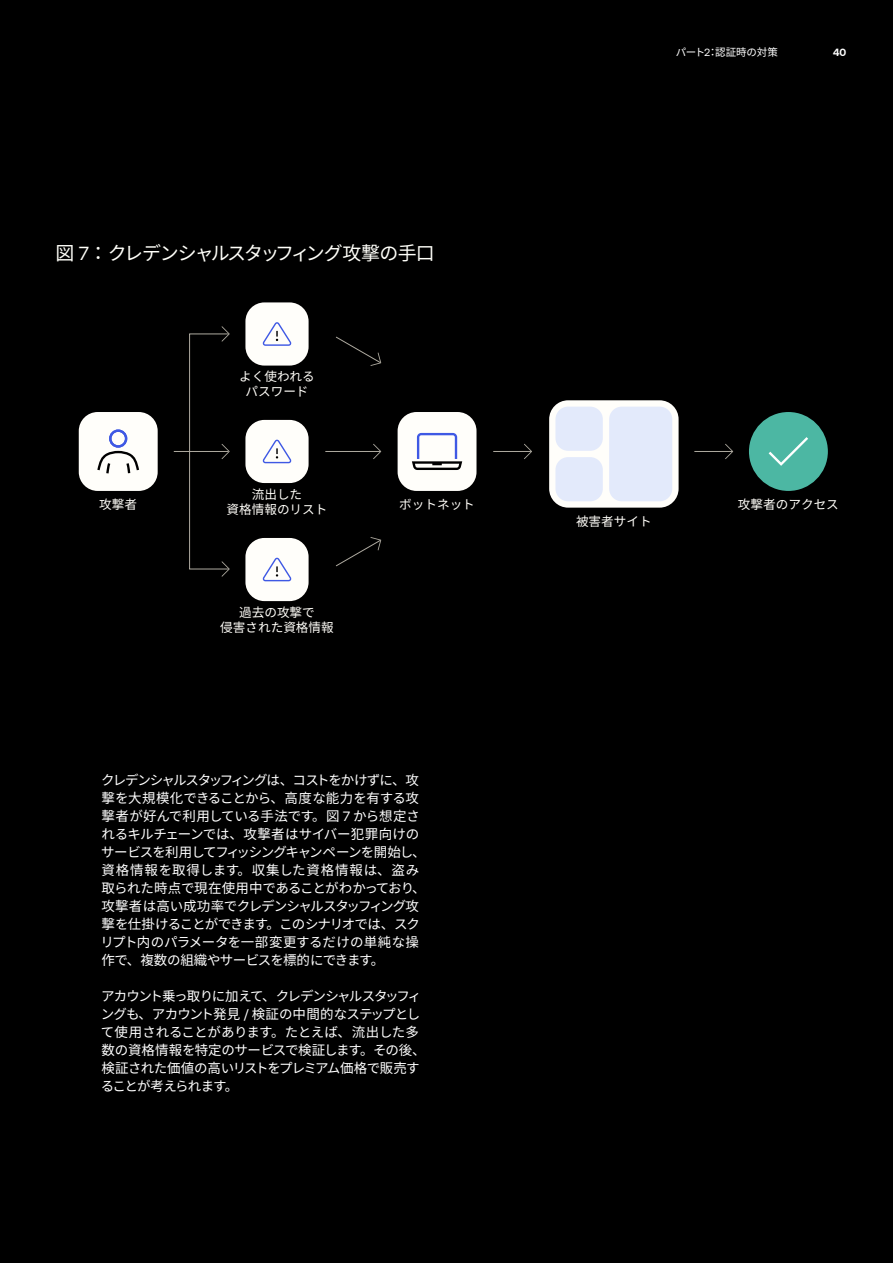
<style>
.page{position:relative;width:893px;height:1263px;background:#000}
.page>*{position:absolute;margin:0;border:0;box-sizing:border-box;transform-origin:0 0}
.t1{font:18.9px "Noto Sans CJ Kjp";letter-spacing:-.08em;color:#fffffa}
.t2{font:13.5px/18px "Noto Sans CJ Kjp";letter-spacing:-.045em;color:#fff}
.t3{font:12.6px/15.1px "Noto Sans CJ Kjp";color:#fffef9;text-align:center}
.t4{font:10.5px "Noto Sans CJ Kjp";letter-spacing:-.015em;color:#fff}
.t5{font:700 10.5px "Aeonik";color:#fff}
.s1{font-family:"Aeonik"}
</style>
<div class="page">
<svg style="left:78px;top:302px;width:750px;height:300px"></svg>
<h1 class="t1" style="left:56px;top:242px;width:381px">図 <span class="s1">7</span>：クレデンシャルスタッフィング攻撃の手口</h1>
<p class="t3" style="left:239px;top:369px;width:77px">よく使われるパスワード</p>
<p class="t3" style="left:252px;top:487px;width:52px">流出した</p>
<p class="t3" style="left:99px;top:497px;width:39px">攻撃者</p>
<p class="t3" style="left:226px;top:502px;width:103px">資格情報のリスト</p>
<p class="t3" style="left:399px;top:497px;width:77px">ボットネット</p>
<p class="t3" style="left:220px;top:605px;width:115px">過去の攻撃で<br>侵害された資格情報</p>
<p class="t2" style="left:101px;top:771px;width:327px">クレデンシャルスタッフィングは、コストをかけずに、攻撃を大規模化できることから、高度な能力を有する攻撃者が好んで利用している手法です。図 <span class="s1">7</span> から想定されるキルチェーンでは、攻撃者はサイバー犯罪向けのサービスを利用してフィッシングキャンペーンを開始し、資格情報を取得します。収集した資格情報は、盗み取られた時点で現在使用中であることがわかっており、攻撃者は高い成功率でクレデンシャルスタッフィング攻撃を仕掛けることができます。このシナリオでは、スクリプト内のパラメータを一部変更するだけの単純な操作で、複数の組織やサービスを標的にできます。</p>
<p class="t2" style="left:101px;top:987px;width:326px">アカウント乗っ取りに加えて、クレデンシャルスタッフィングも、アカウント発見 <span class="s1">/</span> 検証の中間的なステップとして使用されることがあります。たとえば、流出した多数の資格情報を特定のサービスで検証します。その後、検証された価値の高いリストをプレミアム価格で販売することが考えられます。</p>
<p class="t4" style="left:676px;top:46px;width:104px">パート<span class="s1">2</span>：認証時の対策</p>
<p class="t5" style="left:833px;top:46px;width:15px">40</p>
<p class="t3" style="left:576px;top:514px;width:77px">被害者サイト</p>
<p class="t3" style="left:738px;top:497px;width:103px">攻撃者のアクセス</p>
</div>
